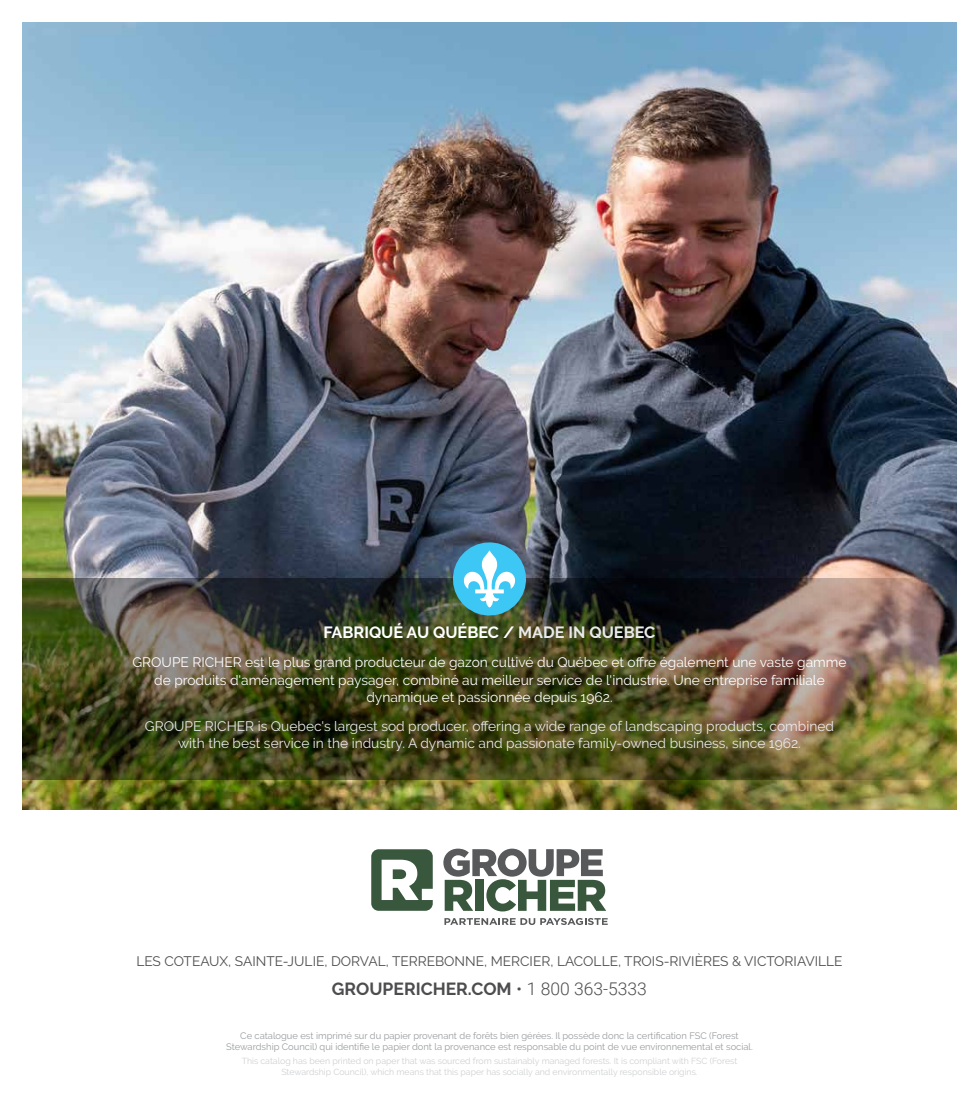
<style>
.page{position:relative;width:979px;height:1103px;background:#fff}
.page>*{position:absolute;margin:0;border:0;box-sizing:border-box;transform-origin:0 0}
.t1{font:700 17.5px "Raleway";color:#4d4d4f}
.t2{font:700 16.25px "Raleway";color:#fff}
.t3{font:13.75px/17.5px "Raleway";color:#fff;text-align:center}
.t4{font:13.75px/17.5px "Raleway";color:#eaeaeb;text-align:center}
.t5{font:13.75px "Raleway";color:#4d4d4f}
.t6{font:9.38px/11.2px "Raleway";color:#9a9c9e;text-align:center}
.t7{font:8.75px/10.5px "Raleway";color:#cfd0d2;text-align:center}
.s1{color:#eaeaeb}
.s2{font-weight:400}
.s3{font-family:"Roboto";font-weight:300}
</style>
<div class="page">
<img style="left:22px;top:22px;width:934px;height:787px">
<svg style="left:443px;top:848px;width:163px;height:63px"></svg>
<svg style="left:371px;top:849px;width:62px;height:61px"></svg>
<svg style="left:444px;top:918px;width:164px;height:7px"></svg>
<img style="left:22px;top:578px;width:934px;height:202px">
<img style="left:449px;top:538px;width:81px;height:81px">
<p class="t2" style="left:323px;top:623px;width:333px">FABRIQUÉ AU QUÉBEC / <span class="s1">MADE IN QUEBEC</span></p>
<p class="t3" style="left:132px;top:653px;width:715px">GROUPE RICHER est le plus grand producteur de gazon cultivé du Québec et offre également une vaste gamme de produits d'aménagement paysager, combiné au meilleur service de l'industrie. Une entreprise familiale dynamique et passionnée depuis 1962.</p>
<p class="t4" style="left:145px;top:717px;width:690px">GROUPE RICHER is Quebec's largest sod producer, offering a wide range of landscaping products, combined with the best service in the industry. A dynamic and passionate family-owned business, since 1962.</p>
<p class="t5" style="left:136px;top:952px;width:708px">LES COTEAUX, SAINTE-JULIE, DORVAL, TERREBONNE, MERCIER, LACOLLE, TROIS-RIVIÈRES &amp; VICTORIAVILLE</p>
<p class="t1" style="left:332px;top:978px;width:316px">GROUPERICHER.COM <span class="s2">•</span> <span class="s3">1 800 363-5333</span></p>
<p class="t6" style="left:226px;top:1029px;width:528px">Ce catalogue est imprimé sur du papier provenant de forêts bien gérées. Il possède donc la certification FSC (Forest<br>Stewardship Council) qui identifie le papier dont la provenance est responsable du point de vue environnemental et social.</p>
<p class="t7" style="left:242px;top:1055px;width:497px">This catalog has been printed on paper that was sourced from sustainably managed forests. It is compliant with FSC (Forest<br>Stewardship Council), which means that this paper has socially and environmentally responsible origins.</p>
</div>
